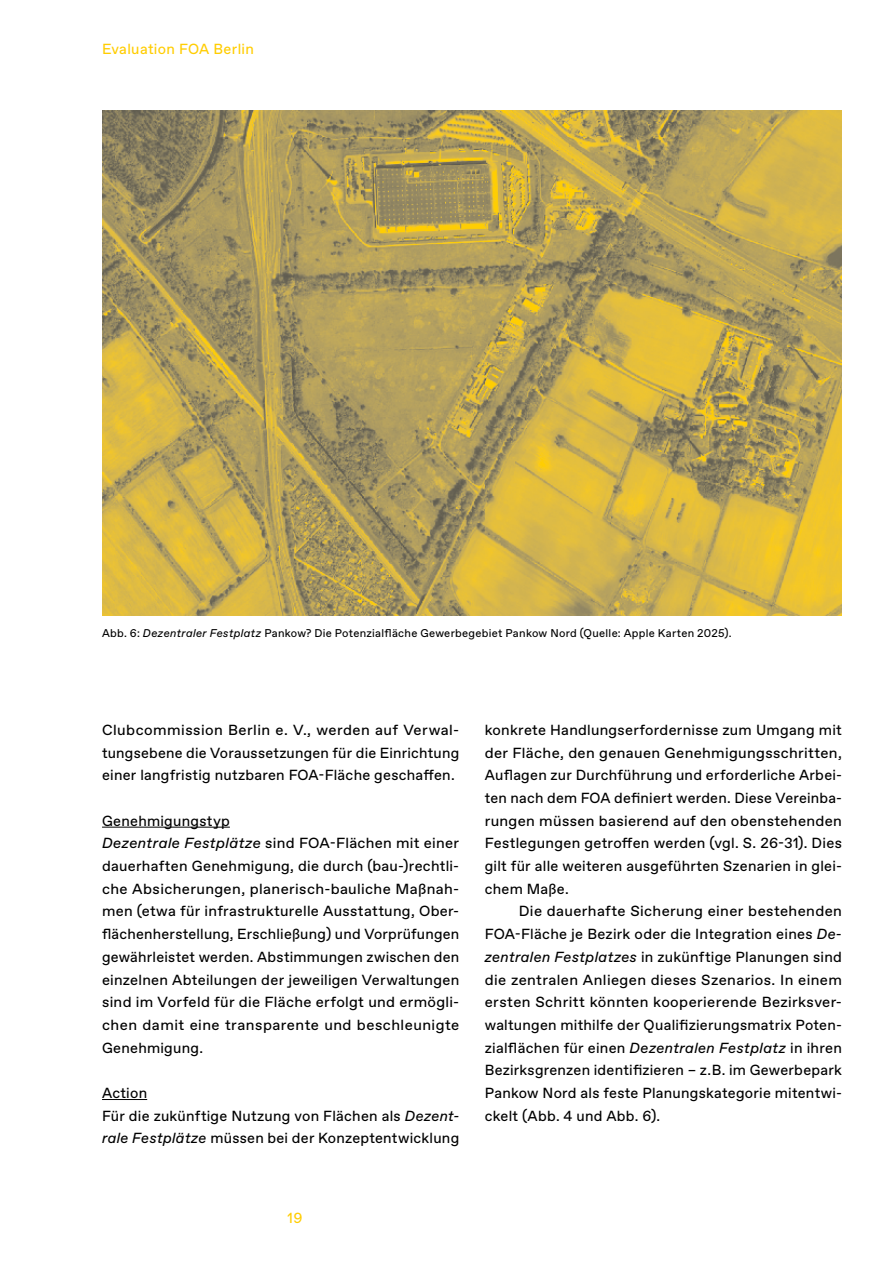
<style>
.page{position:relative;width:893px;height:1263px;background:#fff}
.page>*{position:absolute;margin:0;border:0;box-sizing:border-box;transform-origin:0 0}
.t1{font:14.7px/22.6px "Favorit Pro";letter-spacing:.02em;color:#000;text-align:justify}
.t2{font:14.7px "Favorit Pro";letter-spacing:.02em;color:#ffcd02}
.t3{font:11.25px "Favorit Pro";letter-spacing:.025em;color:#000}
.s1{font-style:italic}
</style>
<div class="page">
<hr style="left:102px;top:827px;width:128px;height:1px;background:#000">
<hr style="left:102px;top:1099px;width:45px;height:1px;background:#000">
<img style="left:102px;top:111px;width:740px;height:505px">
<p class="t2" style="left:102px;top:39px;width:153px">Evaluation FOA Berlin</p>
<p class="t3" style="left:102px;top:626px;width:631px">Abb. 6: <span class="s1">Dezentraler Festplatz</span> Pankow? Die Potenzialfläche Gewerbegebiet Pankow Nord (Quelle: Apple Karten 2025).</p>
<p class="t1" style="left:102px;top:718px;width:359px">Clubcommission Berlin e. V., werden auf Verwal&shy;tungsebene die Voraussetzungen für die Einrichtung einer langfristig nutzbaren FOA-Fläche geschaffen.</p>
<p class="t1" style="left:102px;top:809px;width:359px;text-align:left">Genehmigungstyp<br><span class="s1">Dezentrale Festplätze</span> sind FOA-Flächen mit einer dauerhaften Genehmigung, die durch (bau-)rechtli&shy;che Absicherungen, planerisch-bauliche Maßnah&shy;men (etwa für infrastrukturelle Ausstattung, Ober&shy;flächenherstellung, Erschließung) und Vorprüfungen gewährleistet werden. Abstimmungen zwischen den einzelnen Abteilungen der jeweiligen Verwaltungen sind im Vorfeld für die Fläche erfolgt und ermögli&shy;chen damit eine transparente und beschleunigte Genehmigung.</p>
<p class="t1" style="left:102px;top:1081px;width:359px;text-align:left">Action<br>Für die zukünftige Nutzung von Flächen als <span class="s1">Dezent&shy;rale Festplätze</span> müssen bei der Konzeptentwicklung</p>
<p class="t1" style="left:485px;top:718px;width:359px">konkrete Handlungserfordernisse zum Umgang mit der Fläche, den genauen Genehmigungsschritten, Auflagen zur Durchführung und erforderliche Arbei&shy;ten nach dem FOA definiert werden. Diese Vereinba&shy;rungen müssen basierend auf den obenstehenden Festlegungen getroffen werden (vgl. S. 26-31). Dies gilt für alle weiteren ausgeführten Szenarien in glei&shy;chem Maße.</p>
<p class="t1" style="left:485px;top:900px;width:359px;text-indent:34px">Die dauerhafte Sicherung einer bestehenden FOA-Fläche je Bezirk oder die Integration eines <span class="s1">De&shy;zentralen Festplatzes</span> in zukünftige Planungen sind die zentralen Anliegen dieses Szenarios. In einem ersten Schritt könnten kooperierende Bezirksver&shy;waltungen mithilfe der Qualifizierungsmatrix Poten&shy;zialflächen für einen <span class="s1">Dezentralen Festplatz</span> in ihren Bezirksgrenzen identifizieren – z.B. im Gewerbepark Pankow Nord als feste Planungskategorie mitentwi&shy;ckelt (Abb. 4 und Abb. 6).</p>
<p class="t2" style="left:288px;top:1208px;width:16px">19</p>
</div>
